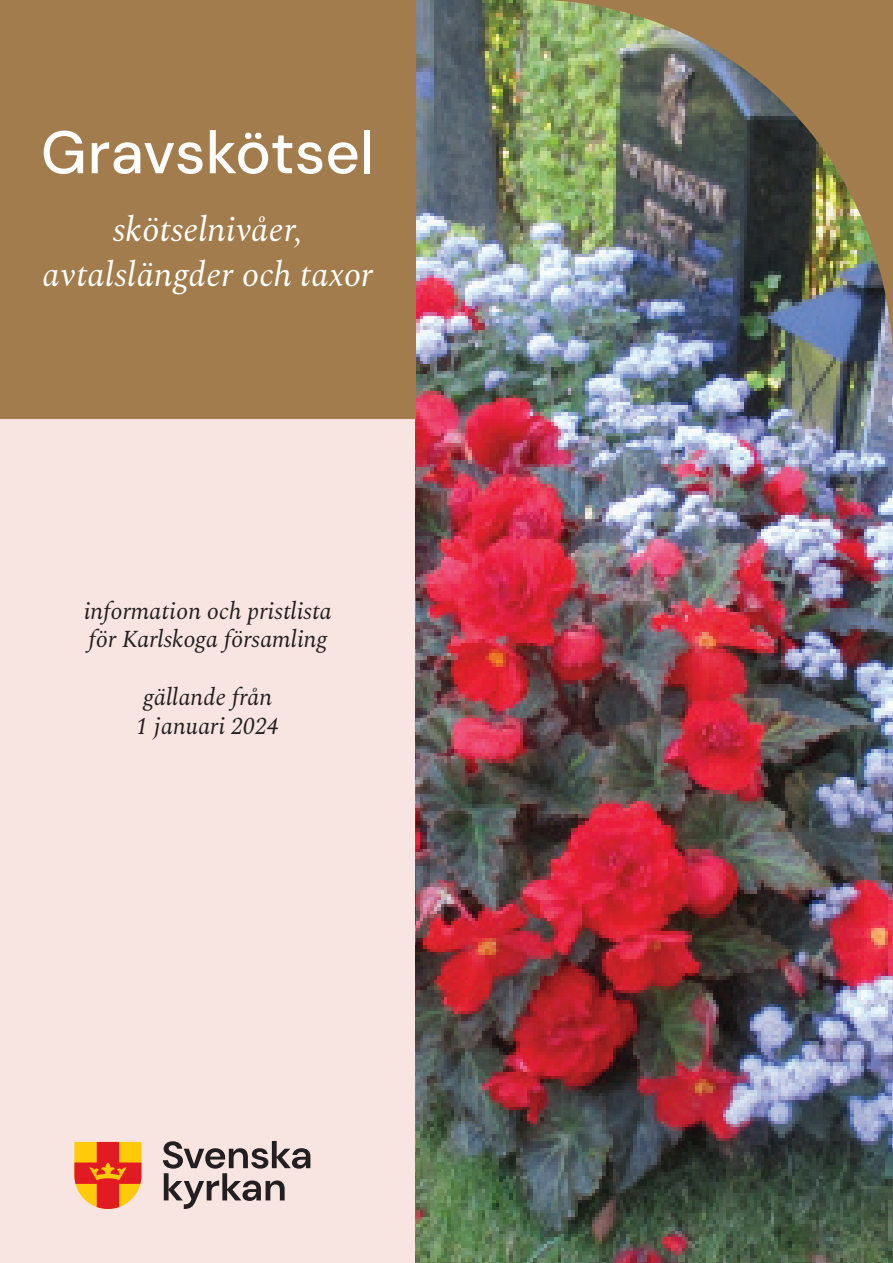
<style>
.page{position:relative;width:893px;height:1263px;background:#fff}
.page>*{position:absolute;margin:0;border:0;box-sizing:border-box;transform-origin:0 0}
.t1{font:500 60px "DM Sans";color:#fff}
.t2{font:italic 34.5px/45px "Spectral";letter-spacing:.005em;color:#fff;text-align:center}
.t3{font:italic 24px/28.8px "Spectral";color:#231f20}
</style>
<div class="page">
<div style="left:0;top:419px;width:415px;height:844px;background:#f8e5e1"></div>
<img style="left:415px;top:0;width:478px;height:1263px">
<div style="left:0;top:0;width:415px;height:419px;background:#a27c4c"></div>
<svg style="left:74px;top:1142px;width:67px;height:67px;background:#ef782c"></svg>
<svg style="left:163px;top:1141px;width:147px;height:68px;background:#baaba9"></svg>
<img style="left:530px;top:0;width:363px;height:371px">
<h1 class="t1" style="left:41px;top:115px;width:335px">Gravskötsel</h1>
<h2 class="t2" style="left:42px;top:204px;width:332px">skötselnivåer, avtalslängder och taxor</h2>
<p class="t3" style="left:84px;top:594px;width:250px">information och pristlista för Karlskoga församling</p>
<p class="t3" style="left:136px;top:681px;width:144px">gällande från<br>1 januari 2024</p>
</div>
